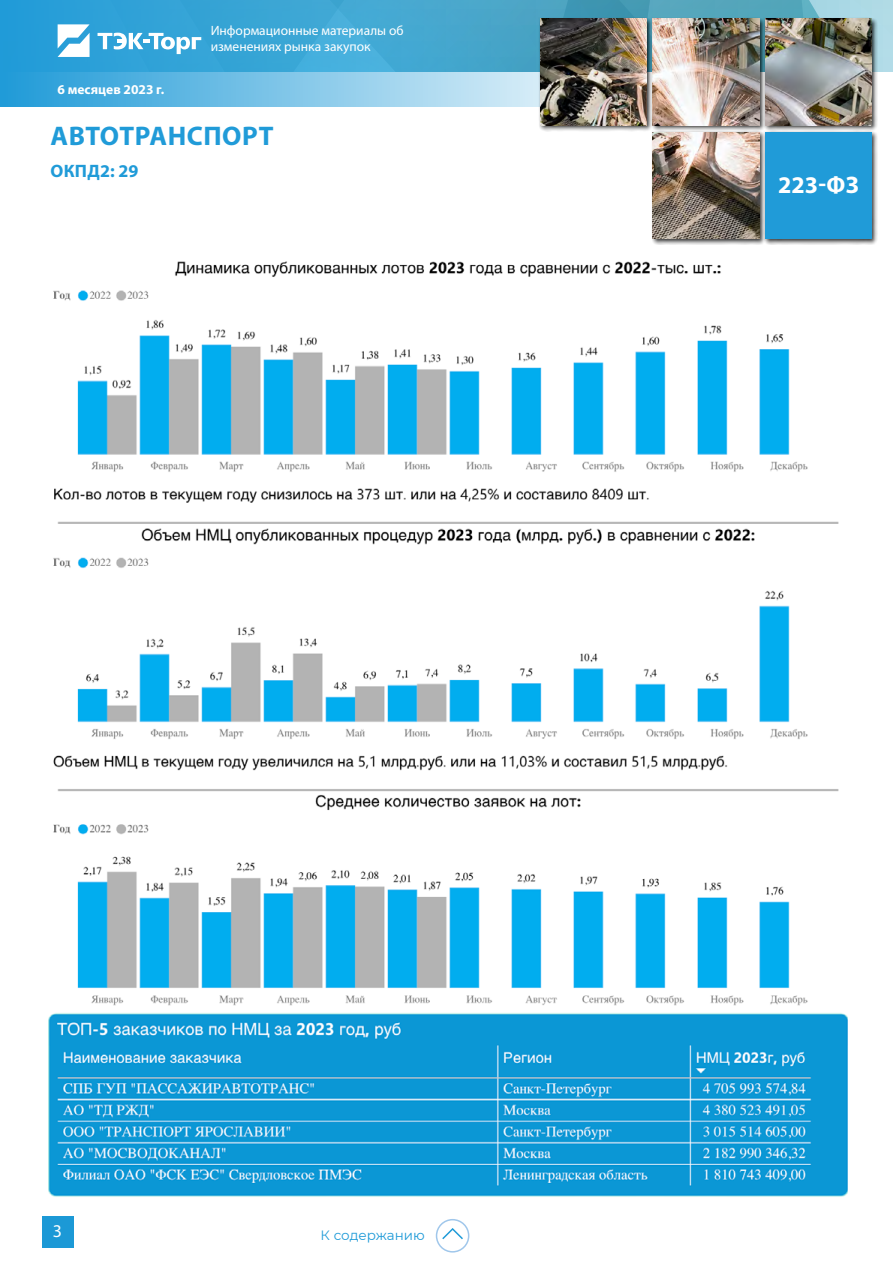
<style>
.page{position:relative;width:893px;height:1263px;background:#fff}
.page>*{position:absolute;margin:0;border:0;box-sizing:border-box;transform-origin:0 0}
.t1{font:700 27px "Myriad Pro";letter-spacing:.02em;color:#209bd8}
.t2{font:700 24px "Myriad Pro";color:#fff}
.t3{font:700 18px "Myriad Pro";letter-spacing:.02em;color:#209bd8}
.t4{font:18px "Myriad Pro";color:#fff}
.t5{font:13.5px/16.2px "Myriad Pro";color:#fff}
.t6{font:700 13.5px "Myriad Pro";color:#fff}
.t7{font:13.5px "Montserrat";color:#209bd8}
</style>
<div class="page">
<div style="left:42px;top:1216px;width:31px;height:32px;background:#1c99d6"></div>
<svg style="left:653px;top:0;width:240px;height:72px;background:#7cbdce"></svg>
<svg style="left:0;top:0;width:653px;height:106px;background:#4faed9"></svg>
<svg style="left:58px;top:24px;width:32px;height:33px"></svg>
<svg style="left:98px;top:33px;width:103px;height:21px"></svg>
<img style="left:48px;top:261px;width:800px;height:936px">
<div style="left:651px;top:17px;width:114px;height:114px;background:#000;opacity:.75"></div>
<img style="left:653px;top:19px;width:106px;height:106px">
<div style="left:538px;top:17px;width:114px;height:114px;background:#000;opacity:.75"></div>
<img style="left:540px;top:19px;width:106px;height:106px">
<div style="left:651px;top:131px;width:114px;height:114px;background:#000;opacity:.75"></div>
<img style="left:653px;top:133px;width:106px;height:106px">
<div style="left:764px;top:17px;width:114px;height:114px;background:#000;opacity:.75"></div>
<img style="left:765px;top:19px;width:107px;height:106px">
<div style="left:764px;top:131px;width:114px;height:114px;background:#000;opacity:.75"></div>
<div style="left:765px;top:133px;width:107px;height:106px;background:#209bd8"></div>
<div style="left:436px;top:1219px;width:33px;height:33px;border:2px solid #a0c7eb;border-radius:50%"></div>
<svg style="left:442px;top:1227px;width:23px;height:13px"></svg>
<p class="t5" style="left:211px;top:22px;width:194px">Информационные материалы об изменениях рынка закупок</p>
<p class="t6" style="left:58px;top:81px;width:108px">6 месяцев 2023 г.</p>
<h1 class="t1" style="left:51px;top:119px;width:224px">АВТОТРАНСПОРТ</h1>
<h3 class="t3" style="left:50px;top:159px;width:89px">ОКПД2: 29</h3>
<h2 class="t2" style="left:778px;top:169px;width:82px">223-ФЗ</h2>
<h3 class="t4" style="left:53px;top:1220px;width:11px">3</h3>
<p class="t7" style="left:321px;top:1225px;width:106px">К содержанию</p>
</div>
